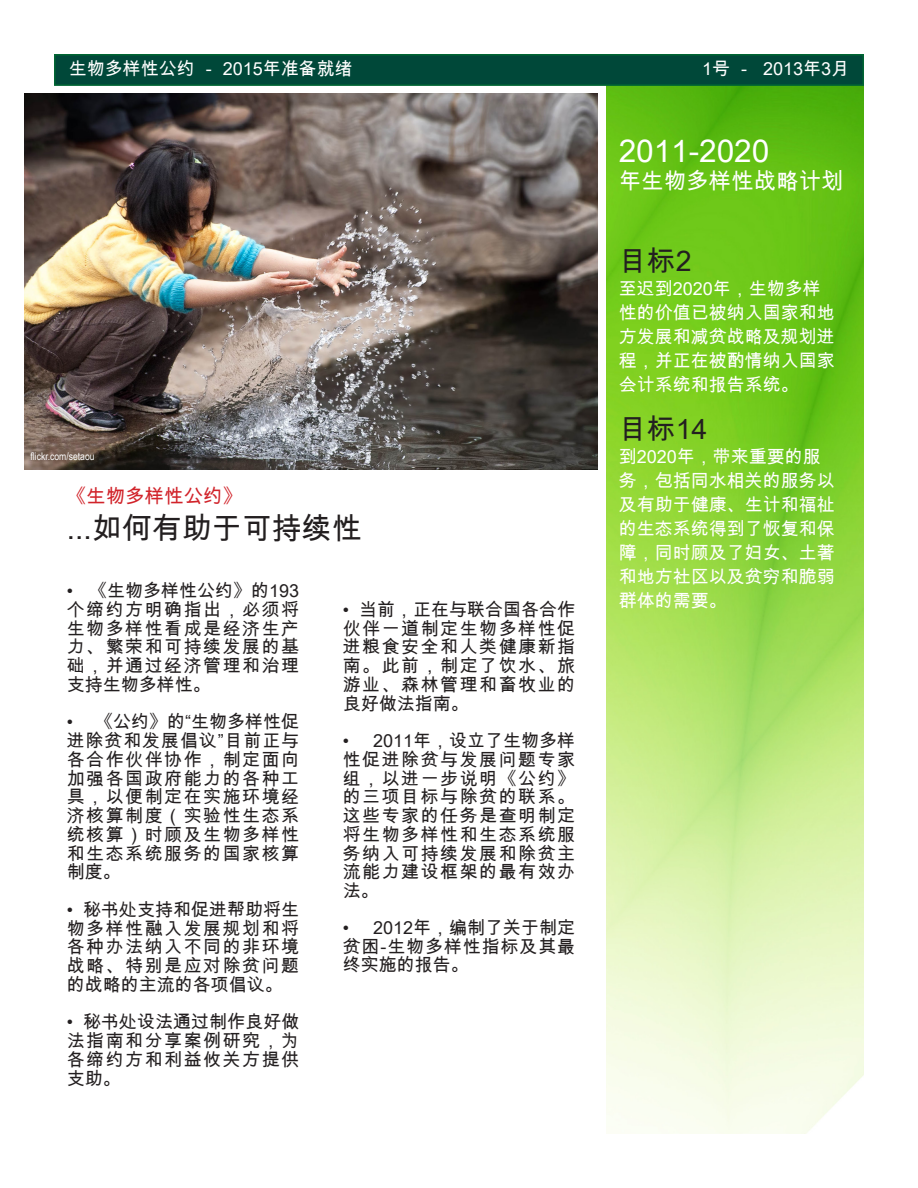
<style>
.page{position:relative;width:918px;height:1188px;background:#fff}
.page>*{position:absolute;margin:0;border:0;box-sizing:border-box;transform-origin:0 0}
.t1{font:31.5px "Arial Unicode MS";color:#fff}
.t2{font:30px "Arial Unicode MS";color:#231f20}
.t3{font:28.5px "Arial Unicode MS";color:#231f20}
.t4{font:22.5px "Arial Unicode MS";color:#fff}
.t5{font:19.5px "Arial Unicode MS";color:#d1232a}
.t6{font:18px/18.8px "Arial Unicode MS";letter-spacing:.085em;color:#231f20;text-align:justify}
.t7{font:18px/24px "Arial Unicode MS";color:#fff}
.t8{font:10.5px "Arial Narrow";color:#fff}
</style>
<div class="page">
<img style="left:606px;top:86px;width:258px;height:1048px">
<img style="left:25px;top:94px;width:573px;height:375px">
<div style="left:54px;top:54px;width:810px;height:32px;background:#004839;border:2px solid #063"></div>
<p class="t7" style="left:69px;top:57px;width:286px">生物多样性公约 － 2015年准备就绪</p>
<p class="t7" style="left:702px;top:57px;width:149px">1号 － 2013年3月</p>
<p class="t8" style="left:31px;top:448px;width:66px">flickr.com/setaou</p>
<p class="t5" style="left:67px;top:482px;width:177px">《生物多样性公约》</p>
<p class="t2" style="left:67px;top:507px;width:297px">...如何有助于可持续性</p>
<p class="t6" style="left:67px;top:581px;width:234px">• 《生物多样性公约》的193个缔约方明确指出，必须将生物多样性看成是经济生产力、繁荣和可持续发展的基础，并通过经济管理和治理支持生物多样性。</p>
<p class="t6" style="left:67px;top:712px;width:234px">• 《公约》的“生物多样性促进除贫和发展倡议”目前正与各合作伙伴协作，制定面向加强各国政府能力的各种工具，以便制定在实施环境经济核算制度（实验性生态系统核算）时顾及生物多样性和生态系统服务的国家核算制度。</p>
<p class="t6" style="left:67px;top:900px;width:234px">• 秘书处支持和促进帮助将生物多样性融入发展规划和将各种办法纳入不同的非环境战略、特别是应对除贫问题的战略的主流的各项倡议。</p>
<p class="t6" style="left:67px;top:1012px;width:234px">• 秘书处设法通过制作良好做法指南和分享案例研究，为各缔约方和利益攸关方提供支助。</p>
<p class="t6" style="left:343px;top:600px;width:234px">• 当前，正在与联合国各合作伙伴一道制定生物多样性促进粮食安全和人类健康新指南。此前，制定了饮水、旅游业、森林管理和畜牧业的良好做法指南。</p>
<p class="t6" style="left:343px;top:731px;width:234px">• 2011年，设立了生物多样性促进除贫与发展问题专家组，以进一步说明《公约》的三项目标与除贫的联系。这些专家的任务是查明制定将生物多样性和生态系统服务纳入可持续发展和除贫主流能力建设框架的最有效办法。</p>
<p class="t6" style="left:343px;top:918px;width:234px">• 2012年，编制了关于制定贫困-生物多样性指标及其最终实施的报告。</p>
<p class="t1" style="left:619px;top:128px;width:152px">2011-2020</p>
<p class="t4" style="left:619px;top:165px;width:227px">年生物多样性战略计划</p>
<p class="t3" style="left:619px;top:241px;width:74px">目标2</p>
<p class="t7" style="left:619px;top:277px;width:218px">至迟到2020年，生物多样性的价值已被纳入国家和地方发展和减贫战略及规划进程，并正在被酌情纳入国家会计系统和报告系统。</p>
<p class="t3" style="left:619px;top:409px;width:90px">目标14</p>
<p class="t7" style="left:619px;top:445px;width:218px">到2020年，带来重要的服务，包括同水相关的服务以及有助于健康、生计和福祉的生态系统得到了恢复和保障，同时顾及了妇女、土著和地方社区以及贫穷和脆弱群体的需要。</p>
</div>
